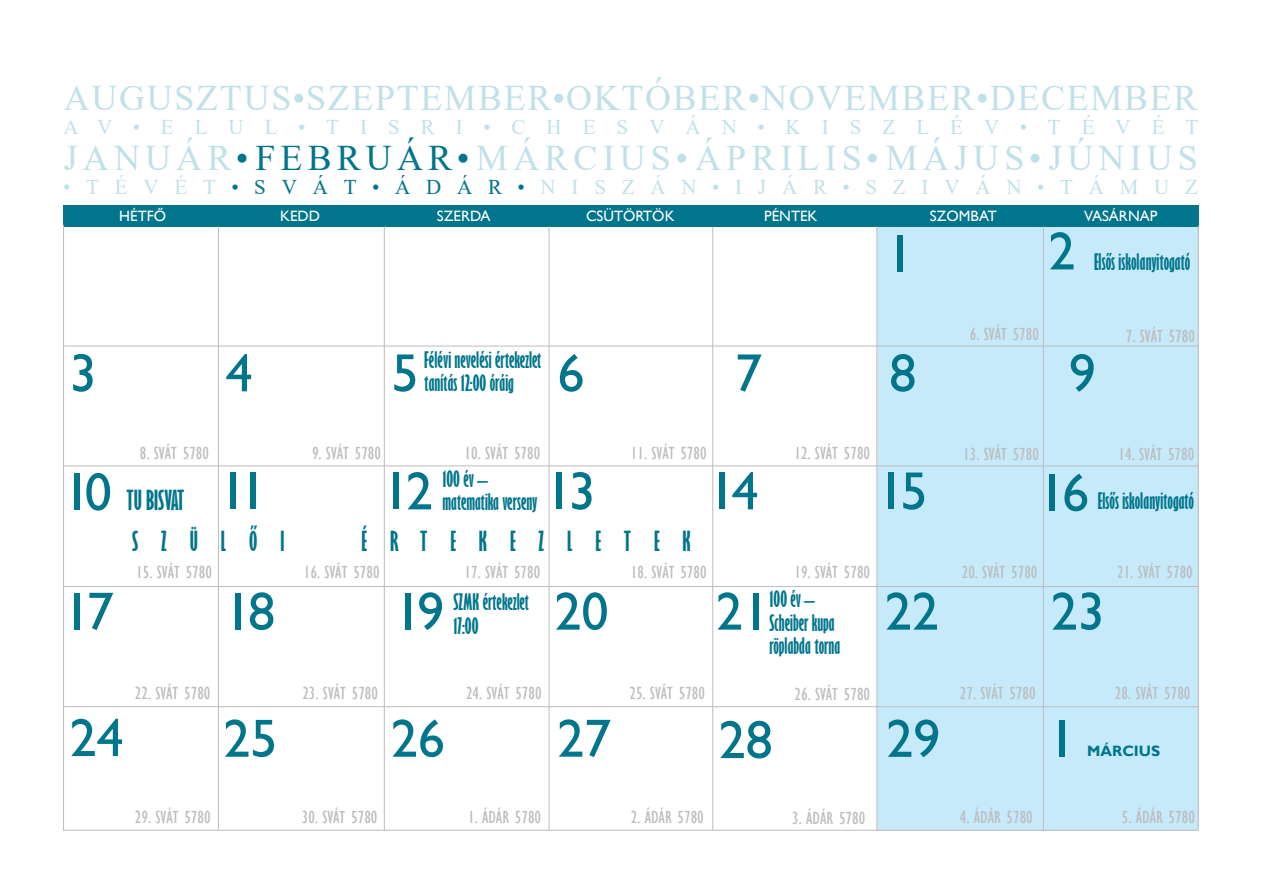
<style>
.page{position:relative;width:1263px;height:893px;background:#fff}
.page>*{position:absolute;margin:0;border:0;box-sizing:border-box;transform-origin:0 0}
.t1{font:54px "Gill Sans";letter-spacing:-.025em;color:#00758c}
.t2{font:36px "Times New Roman";letter-spacing:.045em;color:#c1e1ea}
.t3{font:36px "Times New Roman";letter-spacing:.14em;color:#c1e1ea}
.t4{font:700 extra-condensed 25.5px "Gill Sans";letter-spacing:.9em;color:#00758c}
.t5{font:700 extra-condensed 25.5px "Gill Sans";color:#00758c}
.t6{font:700 extra-condensed 21px/23.2px "Gill Sans";color:#00758c}
.t7{font:21px "Times New Roman";letter-spacing:.755em;color:#c1e1ea}
.t8{font:21px "Times New Roman";letter-spacing:1em;color:#c1e1ea}
.t9{font:condensed 18px "Gill Sans";color:#bcbdc0}
.t10{font:15px "Gill Sans";color:#fff}
.t11{font:700 15px "Gill Sans";color:#00758c}
.s1{color:#00758c}
</style>
<div class="page">
<div style="left:877px;top:220px;width:321px;height:611px;background:#c6eafa"></div>
<hr style="left:877px;top:346px;width:1px;height:120px;background:#e6e7e9">
<hr style="left:712px;top:226px;width:1px;height:605px;background:#bcbdc0">
<div style="left:63px;top:205px;width:1135px;height:21px;background:#00758c"></div>
<hr style="left:63px;top:830px;width:1135px;height:1px;background:#bcbdc0">
<hr style="left:63px;top:346px;width:1135px;height:1px;background:#bcbdc0">
<hr style="left:63px;top:465px;width:1135px;height:1px;background:#bcbdc0">
<hr style="left:63px;top:586px;width:1135px;height:1px;background:#bcbdc0">
<hr style="left:63px;top:706px;width:1135px;height:1px;background:#bcbdc0">
<hr style="left:384px;top:226px;width:1px;height:605px;background:#bcbdc0">
<hr style="left:549px;top:226px;width:1px;height:605px;background:#bcbdc0">
<hr style="left:876px;top:226px;width:1px;height:605px;background:#bcbdc0">
<hr style="left:1043px;top:226px;width:1px;height:604px;background:#bcbdc0">
<hr style="left:218px;top:226px;width:1px;height:604px;background:#bcbdc0">
<hr style="left:63px;top:225px;width:1px;height:605px;background:#bcbdc0">
<hr style="left:1198px;top:225px;width:1px;height:605px;background:#bcbdc0">
<h2 class="t2" style="left:64px;top:73px;width:1135px">AUGUSZTUS•SZEPTEMBER•OKTÓBER•NOVEMBER•DECEMBER</h2>
<p class="t8" style="left:64px;top:112px;width:1136px">AV•ELUL•TISRI•CHESVÁN•KISZLÉV•TÉVÉT</p>
<h2 class="t3" style="left:64px;top:133px;width:1136px">JANUÁR<span class="s1">•FEBRUÁR•</span>MÁRCIUS•ÁPRILIS•MÁJUS•JÚNIUS</h2>
<p class="t7" style="left:63px;top:172px;width:1136px">•TÉVÉT<span class="s1">•SVÁT•ÁDÁR•</span>NISZÁN•IJÁR•SZIVÁN•TÁMUZ</p>
<p class="t10" style="left:119px;top:207px;width:48px">HÉTFŐ</p>
<p class="t10" style="left:280px;top:207px;width:41px">KEDD</p>
<p class="t10" style="left:437px;top:207px;width:55px">SZERDA</p>
<p class="t10" style="left:586px;top:207px;width:90px">CSÜTÖRTÖK</p>
<p class="t10" style="left:764px;top:207px;width:55px">PÉNTEK</p>
<p class="t10" style="left:930px;top:207px;width:68px">SZOMBAT</p>
<p class="t10" style="left:1084px;top:207px;width:75px">VASÁRNAP</p>
<h1 class="t1" style="left:886px;top:222px;width:28px">1</h1>
<h1 class="t1" style="left:1048px;top:220px;width:28px">2</h1>
<p class="t9" style="left:970px;top:324px;width:71px">6. SVÁT 5780</p>
<p class="t6" style="left:1094px;top:250px;width:98px">Elsős iskolanyitogató</p>
<p class="t9" style="left:1126px;top:325px;width:71px">7. SVÁT 5780</p>
<p class="t6" style="left:424px;top:348px;width:119px">Félévi nevelési értekezlet tanítás 12:00 óráig</p>
<h1 class="t1" style="left:889px;top:342px;width:28px">8</h1>
<h1 class="t1" style="left:70px;top:342px;width:28px">3</h1>
<h1 class="t1" style="left:226px;top:342px;width:28px">4</h1>
<h1 class="t1" style="left:392px;top:342px;width:28px">5</h1>
<h1 class="t1" style="left:557px;top:342px;width:28px">6</h1>
<h1 class="t1" style="left:735px;top:342px;width:28px">7</h1>
<h1 class="t1" style="left:1069px;top:342px;width:28px">9</h1>
<p class="t9" style="left:312px;top:442px;width:71px">9. SVÁT 5780</p>
<p class="t9" style="left:631px;top:442px;width:77px">11. SVÁT 5780</p>
<p class="t9" style="left:963px;top:443px;width:77px">13. SVÁT 5780</p>
<p class="t9" style="left:1119px;top:443px;width:77px">14. SVÁT 5780</p>
<p class="t9" style="left:140px;top:442px;width:71px">8. SVÁT 5780</p>
<p class="t9" style="left:465px;top:442px;width:77px">10. SVÁT 5780</p>
<p class="t9" style="left:794px;top:442px;width:77px">12. SVÁT 5780</p>
<p class="t6" style="left:442px;top:467px;width:96px">100 év – matematika verseny</p>
<h1 class="t1" style="left:63px;top:461px;width:50px">10</h1>
<h1 class="t1" style="left:220px;top:460px;width:49px">11</h1>
<h1 class="t1" style="left:383px;top:460px;width:52px">12</h1>
<h1 class="t1" style="left:546px;top:460px;width:51px">13</h1>
<h1 class="t1" style="left:708px;top:460px;width:52px">14</h1>
<h1 class="t1" style="left:877px;top:460px;width:52px">15</h1>
<h1 class="t1" style="left:1038px;top:461px;width:52px">16</h1>
<h3 class="t5" style="left:126px;top:485px;width:59px">TU BISVAT</h3>
<h3 class="t4" style="left:132px;top:526px;width:154px">SZÜLŐI</h3>
<h3 class="t4" style="left:361px;top:526px;width:331px">ÉRTEKEZLETEK</h3>
<p class="t6" style="left:1098px;top:489px;width:98px">Elsős iskolanyitogató</p>
<p class="t9" style="left:136px;top:562px;width:77px">15. SVÁT 5780</p>
<p class="t9" style="left:304px;top:562px;width:77px">16. SVÁT 5780</p>
<p class="t9" style="left:631px;top:562px;width:77px">18. SVÁT 5780</p>
<p class="t9" style="left:962px;top:562px;width:77px">20. SVÁT 5780</p>
<p class="t9" style="left:1117px;top:562px;width:77px">21. SVÁT 5780</p>
<p class="t9" style="left:465px;top:562px;width:77px">17. SVÁT 5780</p>
<p class="t9" style="left:794px;top:562px;width:77px">19. SVÁT 5780</p>
<p class="t6" style="left:770px;top:587px;width:72px">100 év –<br>Scheiber kupa röplabda torna</p>
<h1 class="t1" style="left:63px;top:580px;width:52px">17</h1>
<h1 class="t1" style="left:554px;top:580px;width:55px">20</h1>
<h1 class="t1" style="left:716px;top:580px;width:55px">21</h1>
<h1 class="t1" style="left:885px;top:580px;width:55px">22</h1>
<h1 class="t1" style="left:1051px;top:580px;width:55px">23</h1>
<h1 class="t1" style="left:224px;top:580px;width:53px">18</h1>
<h1 class="t1" style="left:394px;top:580px;width:52px">19</h1>
<p class="t6" style="left:453px;top:591px;width:77px">SZMK értekezlet<br>17:00</p>
<p class="t9" style="left:135px;top:682px;width:77px">22. SVÁT 5780</p>
<p class="t9" style="left:302px;top:682px;width:77px">23. SVÁT 5780</p>
<p class="t9" style="left:629px;top:682px;width:77px">25. SVÁT 5780</p>
<p class="t9" style="left:466px;top:682px;width:77px">24. SVÁT 5780</p>
<p class="t9" style="left:794px;top:684px;width:77px">26. SVÁT 5780</p>
<p class="t9" style="left:960px;top:682px;width:77px">27. SVÁT 5780</p>
<p class="t9" style="left:1115px;top:682px;width:77px">28. SVÁT 5780</p>
<h1 class="t1" style="left:70px;top:706px;width:55px">24</h1>
<h1 class="t1" style="left:223px;top:707px;width:55px">25</h1>
<h1 class="t1" style="left:391px;top:707px;width:55px">26</h1>
<h1 class="t1" style="left:557px;top:707px;width:55px">27</h1>
<h1 class="t1" style="left:719px;top:708px;width:56px">28</h1>
<h1 class="t1" style="left:886px;top:707px;width:55px">29</h1>
<h1 class="t1" style="left:1048px;top:707px;width:28px">1</h1>
<p class="t11" style="left:1087px;top:741px;width:75px">MÁRCIUS</p>
<p class="t9" style="left:135px;top:807px;width:77px">29. SVÁT 5780</p>
<p class="t9" style="left:302px;top:807px;width:77px">30. SVÁT 5780</p>
<p class="t9" style="left:468px;top:807px;width:75px">1. ÁDÁR 5780</p>
<p class="t9" style="left:631px;top:806px;width:75px">2. ÁDÁR 5780</p>
<p class="t9" style="left:792px;top:808px;width:75px">3. ÁDÁR 5780</p>
<p class="t9" style="left:960px;top:807px;width:75px">4. ÁDÁR 5780</p>
<p class="t9" style="left:1122px;top:806px;width:75px">5. ÁDÁR 5780</p>
</div>
